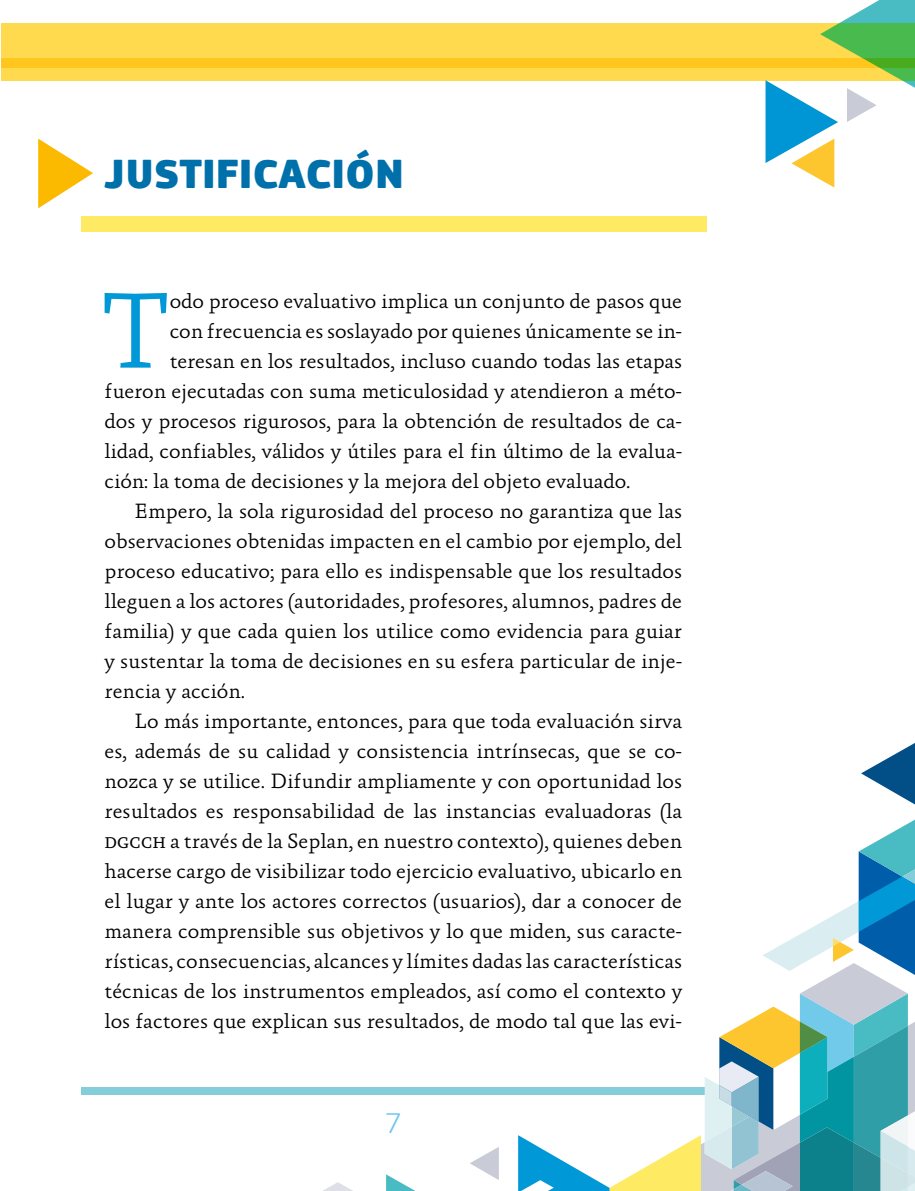
<style>
.page{position:relative;width:915px;height:1191px;background:#fff}
.page>*{position:absolute;margin:0;border:0;box-sizing:border-box;transform-origin:0 0}
.t1{font:300 109.05px "Absara TF";color:#0098d7}
.t2{font:900 42px "PF Square Sans Pro";color:#0070aa}
.t3{font:300 30px "PF Square Sans Pro";color:#6bc4ef}
.t4{font:300 21px "Absara TF";color:#000}
.s1{font-weight:400;font-size:15.75px}
</style>
<div class="page">
<div style="left:81px;top:217px;width:625px;height:15px;background:#ffea64"></div>
<svg style="left:38px;top:139px;width:55px;height:69px"></svg>
<div style="left:1px;top:23px;width:913px;height:57px;background:#ffd94e"></div>
<svg style="left:765px;top:0;width:149px;height:188px"></svg>
<div style="left:81px;top:1087px;width:625px;height:8px;background:#84cdda"></div>
<div style="left:1px;top:58px;width:913px;height:10px;background:#ffc71e"></div>
<svg style="left:323px;top:820px;width:591px;height:371px"></svg>
<svg style="left:861px;top:743px;width:53px;height:61px"></svg>
<h2 class="t2" style="left:105px;top:147px;width:301px">JUSTIFICACIÓN</h2>
<h1 class="t1" style="left:100px;top:268px;width:71px">T</h1>
<p class="t4" style="left:170px;top:288px;width:514px">odo proceso evaluativo implica un conjunto de pasos que</p>
<p class="t4" style="left:170px;top:318px;width:513px">con frecuencia es soslayado por quienes únicamente se in-</p>
<p class="t4" style="left:170px;top:348px;width:513px">teresan en los resultados, incluso cuando todas las etapas</p>
<p class="t4" style="left:105px;top:378px;width:578px">fueron ejecutadas con suma meticulosidad y atendieron a méto-</p>
<p class="t4" style="left:105px;top:408px;width:579px">dos y procesos rigurosos, para la obtención de resultados de ca-</p>
<p class="t4" style="left:105px;top:438px;width:579px">lidad, confiables, válidos y útiles para el fin último de la evalua-</p>
<p class="t4" style="left:105px;top:468px;width:527px">ción: la toma de decisiones y la mejora del objeto evaluado.</p>
<p class="t4" style="left:135px;top:498px;width:549px">Empero, la sola rigurosidad del proceso no garantiza que las</p>
<p class="t4" style="left:105px;top:528px;width:578px">observaciones obtenidas impacten en el cambio por ejemplo, del</p>
<p class="t4" style="left:105px;top:558px;width:578px">proceso educativo; para ello es indispensable que los resultados</p>
<p class="t4" style="left:105px;top:588px;width:579px">lleguen a los actores (autoridades, profesores, alumnos, padres de</p>
<p class="t4" style="left:105px;top:618px;width:578px">familia) y que cada quien los utilice como evidencia para guiar</p>
<p class="t4" style="left:105px;top:648px;width:579px">y sustentar la toma de decisiones en su esfera particular de inje-</p>
<p class="t4" style="left:105px;top:678px;width:142px">rencia y acción.</p>
<p class="t4" style="left:135px;top:708px;width:549px">Lo más importante, entonces, para que toda evaluación sirva</p>
<p class="t4" style="left:105px;top:738px;width:579px">es, además de su calidad y consistencia intrínsecas, que se co-</p>
<p class="t4" style="left:105px;top:768px;width:579px">nozca y se utilice. Difundir ampliamente y con oportunidad los</p>
<p class="t4" style="left:105px;top:798px;width:579px">resultados es responsabilidad de las instancias evaluadoras (la</p>
<p class="t4" style="left:105px;top:828px;width:578px"><span class="s1">DGCCH</span> a través de la Seplan, en nuestro contexto), quienes deben</p>
<p class="t4" style="left:105px;top:858px;width:579px">hacerse cargo de visibilizar todo ejercicio evaluativo, ubicarlo en</p>
<p class="t4" style="left:105px;top:888px;width:579px">el lugar y ante los actores correctos (usuarios), dar a conocer de</p>
<p class="t4" style="left:105px;top:918px;width:579px">manera comprensible sus objetivos y lo que miden, sus caracte-</p>
<p class="t4" style="left:105px;top:948px;width:579px">rísticas, consecuencias, alcances y límites dadas las características</p>
<p class="t4" style="left:105px;top:978px;width:579px">técnicas de los instrumentos empleados, así como el contexto y</p>
<p class="t4" style="left:105px;top:1008px;width:578px">los factores que explican sus resultados, de modo tal que las evi-</p>
<h3 class="t3" style="left:385px;top:1105px;width:18px">7</h3>
</div>
